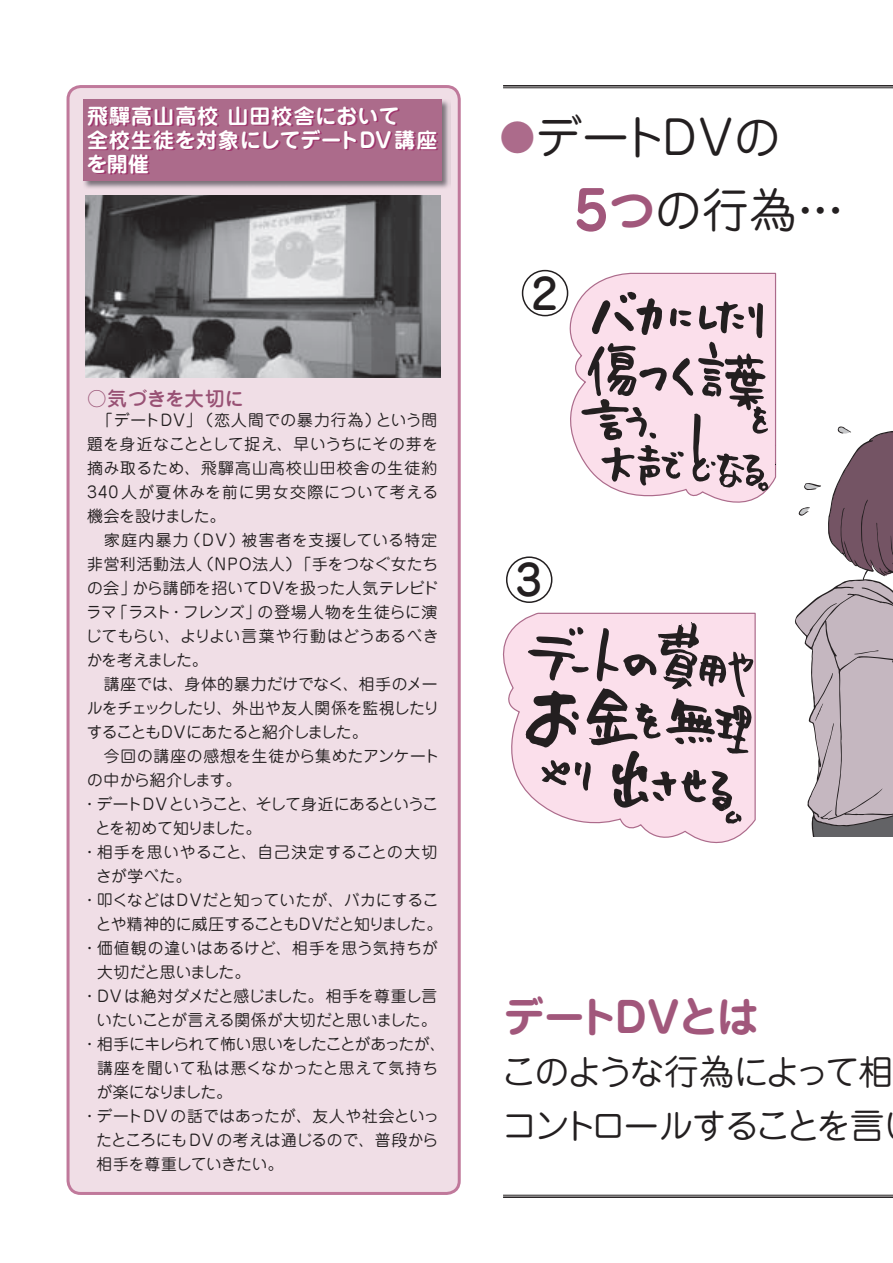
<style>
.page{position:relative;width:893px;height:1263px;background:#fff}
.page>*{position:absolute;margin:0;border:0;box-sizing:border-box;transform-origin:0 0}
.t1{font:46.5px/72.6px "Jun 201 Pro Regular 90 pv RKSJ H";letter-spacing:.015em;color:#231f20}
.t2{font:42px "Jun 501 Pro Bold 90 pv RKSJ H";letter-spacing:-.06em;color:#a1577b}
.t3{font:42px "Jun 34 Pro Medium 90 pv RKSJ H";color:#231f20}
.t4{font:34.5px/54px "Jun 201 Pro Regular 90 pv RKSJ H";letter-spacing:-.055em;color:#231f20}
.t5{font:21px/24px "Jun 501 Pro Bold 90 pv RKSJ H";letter-spacing:.02em;color:#fff}
.t6{font:19.5px "Jun 34 Pro Medium 90 pv RKSJ H";letter-spacing:-.005em;color:#985174}
.t7{font:15.75px "Jun 201 Pro Regular 90 pv RKSJ H";letter-spacing:.005em;color:#231f20}
.t8{font:15.75px "Jun 201 Pro Regular 90 pv RKSJ H";letter-spacing:.06em;color:#231f20}
.t9{font:15.75px "Jun 201 Pro Regular 90 pv RKSJ H";letter-spacing:-.06em;color:#231f20}
.t10{font:15.75px "Jun 201 Pro Regular 90 pv RKSJ H";letter-spacing:.04em;color:#231f20}
.t11{font:15.75px "Jun 201 Pro Regular 90 pv RKSJ H";letter-spacing:-.02em;color:#231f20}
.t12{font:15.75px "Jun 201 Pro Regular 90 pv RKSJ H";letter-spacing:-.055em;color:#231f20}
.t13{font:15.75px "Jun 201 Pro Regular 90 pv RKSJ H";letter-spacing:-.035em;color:#231f20}
.t14{font:15.75px "Jun 201 Pro Regular 90 pv RKSJ H";letter-spacing:-.03em;color:#231f20}
.t15{font:15.75px "Jun 201 Pro Regular 90 pv RKSJ H";letter-spacing:.05em;color:#231f20}
.t16{font:15.75px "Jun 201 Pro Regular 90 pv RKSJ H";letter-spacing:.03em;color:#231f20}
.t17{font:15.75px "Jun 201 Pro Regular 90 pv RKSJ H";letter-spacing:.025em;color:#231f20}
.t18{font:15.75px "Jun 201 Pro Regular 90 pv RKSJ H";letter-spacing:-.015em;color:#231f20}
.t19{font:15.75px "Jun 201 Pro Regular 90 pv RKSJ H";letter-spacing:.075em;color:#231f20}
.t20{font:15.75px "Jun 201 Pro Regular 90 pv RKSJ H";letter-spacing:-.07em;color:#231f20}
.t21{font:15.75px "Jun 201 Pro Regular 90 pv RKSJ H";letter-spacing:-.025em;color:#231f20}
.t22{font:15.75px "Jun 201 Pro Regular 90 pv RKSJ H";letter-spacing:-.045em;color:#231f20}
.t23{font:15.75px "Jun 201 Pro Regular 90 pv RKSJ H";letter-spacing:-.05em;color:#231f20}
.s1{font-size:36px;color:#ac6b8b}
.s2{font-family:"Jun 501 Pro Bold 90 pv RKSJ H";font-size:54px}
.s3{font-family:"Jun 501 Pro Bold 90 pv RKSJ H";font-size:54px;color:#a1577b}
.s4{font-family:"Jun 501 Pro Bold 90 pv RKSJ H";color:#a1577b}
</style>
<div class="page">
<div style="left:68px;top:87px;width:391px;height:1106px;background:#f0dee6;border-radius:13px"></div>
<div style="left:67px;top:85px;width:394px;height:1110px;border:3px solid #c0799b;border-radius:13px"></div>
<svg style="left:552px;top:272px;width:225px;height:231px"></svg>
<svg style="left:581px;top:292px;width:188px;height:201px;background:#c9b3bd"></svg>
<svg style="left:502px;top:612px;width:254px;height:232px"></svg>
<svg style="left:526px;top:622px;width:228px;height:202px;background:#c6b0b9"></svg>
<svg style="left:795px;top:426px;width:98px;height:411px"></svg>
<div style="left:522px;top:270px;width:46px;height:46px;border:2px solid #231f20;border-radius:50%"></div>
<div style="left:506px;top:556px;width:46px;height:47px;border:2px solid #231f20;border-radius:50%"></div>
<img style="left:84px;top:99px;width:366px;height:89px">
<div style="left:83px;top:99px;width:358px;height:82px;background:#ac6b8b"></div>
<hr style="left:503px;top:85px;width:390px;height:2px;background:#231f20">
<hr style="left:503px;top:88px;width:390px;height:1px;background:#231f20">
<hr style="left:503px;top:1195px;width:390px;height:1px;background:#231f20">
<hr style="left:503px;top:1196px;width:390px;height:2px;background:#231f20">
<img style="left:85px;top:195px;width:355px;height:182px">
<h3 class="t5" style="left:87px;top:107px;width:352px">飛驒高山高校 山田校舎において<br>全校生徒を対象にしてデートDV講座を開催</h3>
<p class="t6" style="left:87px;top:391px;width:158px">○気づきを大切に</p>
<p class="t15" style="left:97px;top:414px;width:341px">「デートDV」（恋人間での暴力行為）という問</p>
<p class="t16" style="left:87px;top:438px;width:353px">題を身近なこととして捉え、早いうちにその芽を</p>
<p class="t19" style="left:87px;top:462px;width:352px">摘み取るため、飛驒高山高校山田校舎の生徒約</p>
<p class="t8" style="left:87px;top:486px;width:353px">340 人が夏休みを前に男女交際について考える</p>
<p class="t7" style="left:87px;top:510px;width:140px">機会を設けました。</p>
<p class="t8" style="left:87px;top:534px;width:352px">　家庭内暴力（ＤＶ）被害者を支援している特定</p>
<p class="t7" style="left:87px;top:558px;width:352px">非営利活動法人（ＮＰＯ法人）「手をつなぐ女たち</p>
<p class="t7" style="left:87px;top:582px;width:353px">の会」から講師を招いてＤＶを扱った人気テレビド</p>
<p class="t7" style="left:86px;top:606px;width:353px">ラマ「ラスト・フレンズ」の登場人物を生徒らに演</p>
<p class="t7" style="left:86px;top:630px;width:354px">じてもらい、よりよい言葉や行動はどうあるべき</p>
<p class="t23" style="left:87px;top:654px;width:123px">かを考えました。</p>
<p class="t7" style="left:87px;top:678px;width:352px">　講座では、身体的暴力だけでなく、相手のメー</p>
<p class="t14" style="left:87px;top:702px;width:354px">ルをチェックしたり、外出や友人関係を監視したり</p>
<p class="t20" style="left:87px;top:726px;width:300px">することもＤＶにあたると紹介しました。　</p>
<p class="t7" style="left:87px;top:750px;width:354px">　今回の講座の感想を生徒から集めたアンケート</p>
<p class="t21" style="left:87px;top:774px;width:156px">の中から紹介します。</p>
<p class="t12" style="left:82px;top:798px;width:358px">・ デートDVということ、そして身近にあるというこ</p>
<p class="t9" style="left:95px;top:822px;width:167px">とを初めて知りました。</p>
<p class="t10" style="left:82px;top:846px;width:357px">・ 相手を思いやること、自己決定することの大切</p>
<p class="t7" style="left:96px;top:870px;width:97px">さが学べた。</p>
<p class="t7" style="left:82px;top:894px;width:358px">・ 叩くなどはＤＶだと知っていたが、バカにするこ</p>
<p class="t9" style="left:96px;top:918px;width:348px">とや精神的に威圧することもＤＶだと知りました。</p>
<p class="t17" style="left:82px;top:942px;width:357px">・ 価値観の違いはあるけど、相手を思う気持ちが</p>
<p class="t22" style="left:97px;top:966px;width:155px">大切だと思いました。</p>
<p class="t11" style="left:82px;top:990px;width:357px">・ DV は絶対ダメだと感じました。相手を尊重し言</p>
<p class="t18" style="left:96px;top:1014px;width:341px">いたいことが言える関係が大切だと思いました。</p>
<p class="t13" style="left:82px;top:1038px;width:365px">・ 相手にキレられて怖い思いをしたことがあったが、</p>
<p class="t10" style="left:97px;top:1062px;width:343px">講座を聞いて私は悪くなかったと思えて気持ち</p>
<p class="t9" style="left:96px;top:1086px;width:137px">が楽になりました。</p>
<p class="t7" style="left:82px;top:1110px;width:359px">・ デートDV の話ではあったが、友人や社会といっ</p>
<p class="t7" style="left:96px;top:1134px;width:344px">たところにもDV の考えは通じるので、普段から</p>
<p class="t11" style="left:97px;top:1158px;width:188px">相手を尊重していきたい。</p>
<h1 class="t1" style="left:500px;top:108px;width:361px"><span class="s1">●</span>デートDVの<br><span class="s2">　</span> <span class="s3">5</span><span class="s4">つ</span>の行為・・・</h1>
<h2 class="t3" style="left:531px;top:278px;width:28px">2</h2>
<h2 class="t3" style="left:516px;top:565px;width:28px">3</h2>
<h2 class="t2" style="left:503px;top:1001px;width:257px">デートDVとは</h2>
<h3 class="t4" style="left:502px;top:1050px;width:393px">このような行為によって相コントロールすることを言</h3>
</div>
